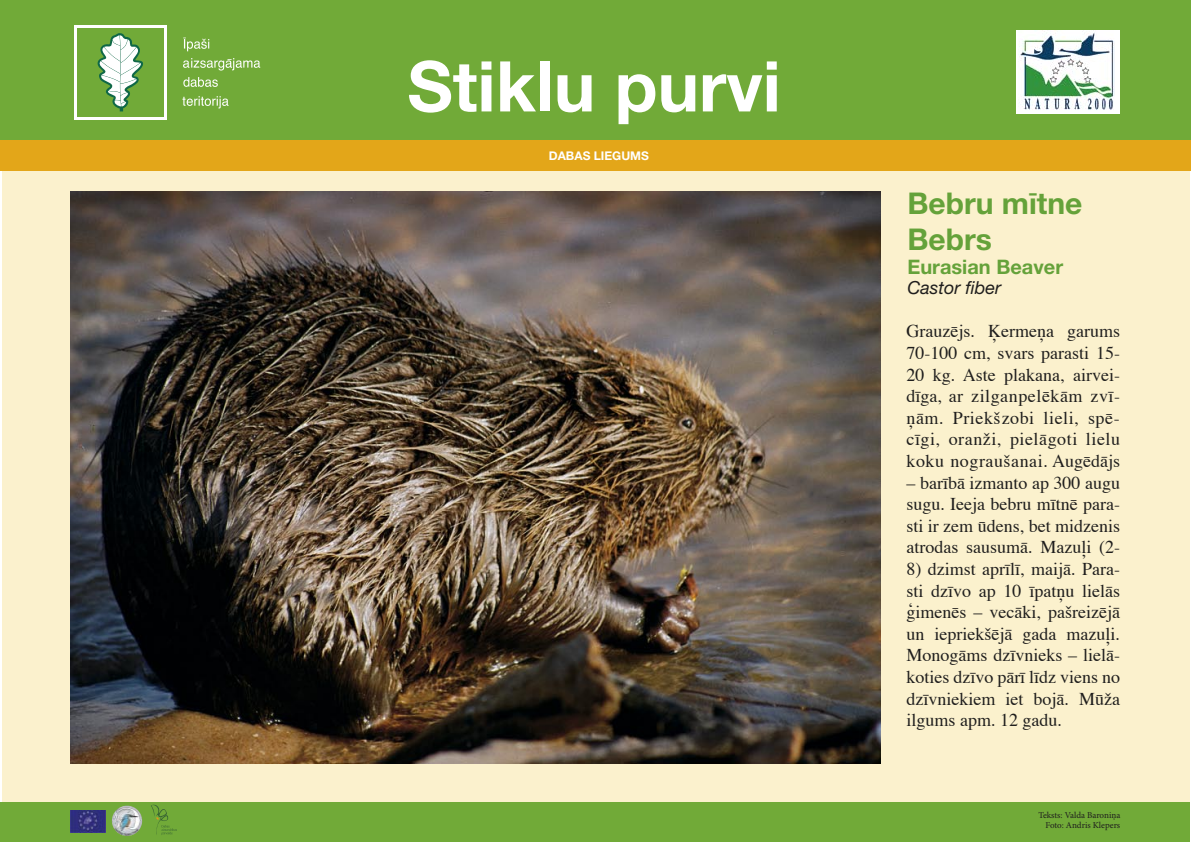
<style>
.page{position:relative;width:1191px;height:842px;background:#fff}
.page>*{position:absolute;margin:0;border:0;box-sizing:border-box;transform-origin:0 0}
.t1{font:700 70px "Helvetica Neue CE";color:#fff}
.t2{font:700 30px/36px "Helvetica Neue CE";color:#65a23a}
.t3{font:700 20px "Helvetica Neue CE";color:#65a23a}
.t4{font:18px/21.6px "Times";color:#1f1e1d;text-align:justify}
.t5{font:italic 18px "Helvetica Neue CE";color:#1f1e1d}
.t6{font:700 12px "Helvetica Neue CE";color:#fff}
.t7{font:9px "Minion Pro";color:#1f1e1d}
</style>
<div class="page">
<div style="left:2px;top:1px;width:1187px;height:841px;background:#fbf1cd"></div>
<div style="left:0;top:1px;width:1190px;height:140px;background:#71aa38"></div>
<div style="left:0;top:141px;width:1191px;height:30px;background:#e3a619"></div>
<div style="left:0;top:802px;width:1189px;height:40px;background:#71aa38"></div>
<div style="left:74px;top:26px;width:92px;height:94px;background:#fff"></div>
<div style="left:77px;top:28px;width:87px;height:89px;background:#71aa38"></div>
<svg style="left:97px;top:33px;width:46px;height:78px"></svg>
<svg style="left:182px;top:96px;width:47px;height:12px"></svg>
<svg style="left:183px;top:77px;width:35px;height:10px"></svg>
<svg style="left:183px;top:58px;width:77px;height:13px"></svg>
<svg style="left:183px;top:38px;width:26px;height:13px"></svg>
<div style="left:1017px;top:30px;width:103px;height:84px;background:#fff"></div>
<img style="left:1018px;top:30px;width:96px;height:80px">
<img style="left:71px;top:810px;width:35px;height:22px">
<img style="left:112px;top:806px;width:30px;height:30px">
<svg style="left:151px;top:805px;width:26px;height:30px"></svg>
<img style="left:71px;top:192px;width:809px;height:572px">
<h1 class="t1" style="left:407px;top:47px;width:375px">Stiklu purvi</h1>
<p class="t6" style="left:549px;top:149px;width:102px">DABAS LIEGUMS</p>
<h2 class="t2" style="left:907px;top:186px;width:176px">Bebru mītne<br>Bebrs</h2>
<p class="t3" style="left:907px;top:256px;width:157px">Eurasian Beaver</p>
<p class="t5" style="left:907px;top:278px;width:95px">Castor fiber</p>
<p class="t4" style="left:906px;top:322px;width:215px">Grauzējs. Ķermeņa garums 70-100 cm, svars parasti 15- 20 kg. Aste plakana, airvei&shy;dīga, ar zilganpelēkām zvī&shy;ņām. Priekš zobi lieli, spē&shy;cīgi, oranži, pielāgoti lielu koku nograušanai. Augēdājs</p>
<p class="t4" style="left:906px;top:473px;width:215px">– barībā izmanto ap 300 augu sugu. Ieeja bebru mītnē para&shy;sti ir zem ūdens, bet midzenis atrodas sausumā. Mazuļi (2-</p>
<p class="t4" style="left:906px;top:559px;width:215px">8) dzimst aprīlī, maijā. Para&shy;sti dzīvo ap 10 īpatņu lielās ģimenēs – vecāki, pašreizējā un iepriekšējā gada mazuļi.<br>Monogāms dzīvnieks – lielā&shy;koties dzīvo pārī līdz viens no dzīvniekiem iet bojā. Mūža ilgums apm. 12 gadu.</p>
<p class="t7" style="left:1038px;top:810px;width:83px">Teksts: Valda Baroniņa</p>
<p class="t7" style="left:1045px;top:820px;width:76px">Foto: Andris Klepers</p>
</div>
